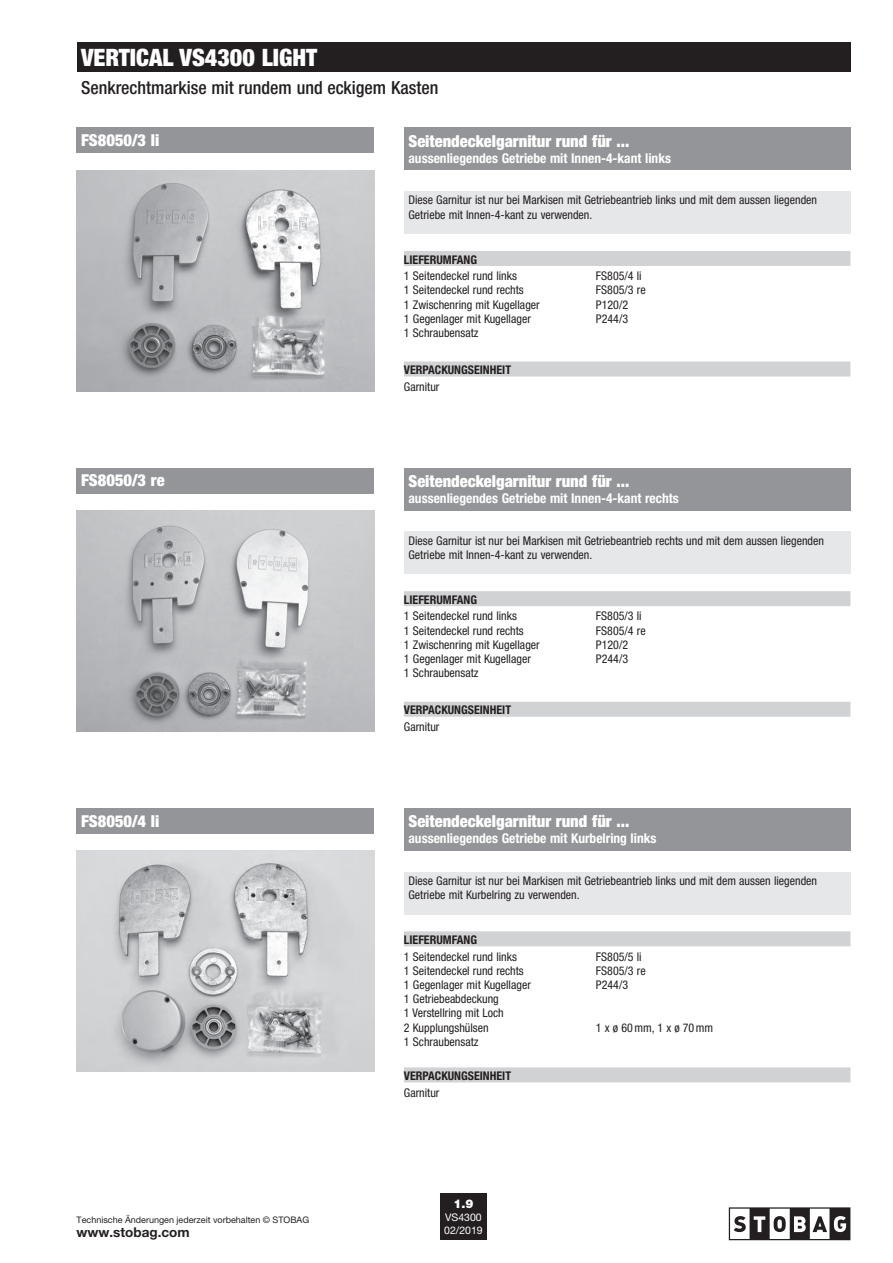
<style>
.page{position:relative;width:893px;height:1263px;background:#fff}
.page>*{position:absolute;margin:0;border:0;box-sizing:border-box;transform-origin:0 0}
.t1{font:900 condensed 24px "Helvetica Neue LT Pro";color:#fff}
.t2{font:500 condensed 18px "Helvetica Neue LT Pro";color:#231f20}
.t3{font:900 condensed 16.5px "Helvetica Neue LT Pro";color:#fff}
.t4{font:700 condensed 13.5px "Helvetica Neue LT Pro";color:#fff}
.t5{font:700 13.5px "Helvetica Neue LT Pro";color:#231f20}
.t6{font:condensed 12px/14.2px "Helvetica Neue LT Pro";color:#231f20}
.t7{font:700 condensed 12px "Helvetica Neue LT Pro";color:#231f20}
.t8{font:900 12px "Helvetica Neue LT Pro";color:#fff}
.t9{font:10.5px "Helvetica Neue LT Pro";color:#fff}
.t10{font:9px "Helvetica Neue LT Pro";color:#231f20}
</style>
<div class="page">
<div style="left:77px;top:43px;width:773px;height:29px;background:#231f20"></div>
<img style="left:77px;top:170px;width:297px;height:221px">
<img style="left:77px;top:510px;width:297px;height:221px">
<img style="left:77px;top:850px;width:297px;height:221px">
<div style="left:404px;top:128px;width:446px;height:42px;background:#939598"></div>
<div style="left:404px;top:468px;width:446px;height:42px;background:#939598"></div>
<div style="left:404px;top:808px;width:446px;height:42px;background:#939598"></div>
<div style="left:404px;top:191px;width:446px;height:43px;background:#e6e7e9"></div>
<div style="left:404px;top:531px;width:446px;height:43px;background:#e6e7e9"></div>
<div style="left:404px;top:872px;width:446px;height:42px;background:#e6e7e9"></div>
<div style="left:404px;top:361px;width:446px;height:15px;background:#d1d2d4"></div>
<div style="left:404px;top:702px;width:446px;height:15px;background:#d1d2d4"></div>
<div style="left:404px;top:1067px;width:446px;height:15px;background:#d1d2d4"></div>
<div style="left:404px;top:251px;width:446px;height:15px;background:#d1d2d4"></div>
<div style="left:404px;top:591px;width:446px;height:15px;background:#d1d2d4"></div>
<div style="left:404px;top:931px;width:446px;height:15px;background:#d1d2d4"></div>
<div style="left:440px;top:1193px;width:47px;height:47px;background:#231f20"></div>
<svg style="left:729px;top:1207px;width:121px;height:33px"></svg>
<div style="left:77px;top:128px;width:297px;height:25px;background:#939598"></div>
<div style="left:77px;top:468px;width:297px;height:25px;background:#939598"></div>
<div style="left:77px;top:808px;width:297px;height:25px;background:#939598"></div>
<h1 class="t1" style="left:81px;top:43px;width:238px">VERTICAL VS4300 LIGHT</h1>
<h2 class="t2" style="left:81px;top:76px;width:359px">Senkrechtmarkise mit rundem und eckigem Kasten</h2>
<h3 class="t3" style="left:408px;top:131px;width:222px">Seitendeckelgarnitur rund für ...</h3>
<p class="t4" style="left:408px;top:150px;width:264px">aussenliegendes Getriebe mit Innen-4-kant links</p>
<h3 class="t3" style="left:81px;top:130px;width:80px">FS8050/3 li</h3>
<p class="t6" style="left:408px;top:193px;width:410px">Diese Garnitur ist nur bei Markisen mit Getriebeantrieb links und mit dem aussen liegenden<br>Getriebe mit Innen-4-kant zu verwenden.</p>
<p class="t7" style="left:404px;top:252px;width:75px">LIEFERUMFANG</p>
<p class="t6" style="left:404px;top:269px;width:115px">1 Seitendeckel rund links</p>
<p class="t6" style="left:596px;top:269px;width:47px">FS805/4 li</p>
<p class="t6" style="left:404px;top:283px;width:121px">1 Seitendeckel rund rechts</p>
<p class="t6" style="left:596px;top:283px;width:51px">FS805/3 re</p>
<p class="t6" style="left:404px;top:297px;width:137px">1 Zwischenring mit Kugellager</p>
<p class="t6" style="left:596px;top:297px;width:34px">P120/2</p>
<p class="t6" style="left:404px;top:311px;width:129px">1 Gegenlager mit Kugellager</p>
<p class="t6" style="left:596px;top:311px;width:34px">P244/3</p>
<p class="t6" style="left:404px;top:326px;width:76px">1 Schraubensatz</p>
<h3 class="t3" style="left:81px;top:470px;width:85px">FS8050/3 re</h3>
<h3 class="t3" style="left:81px;top:810px;width:80px">FS8050/4 li</h3>
<p class="t7" style="left:404px;top:363px;width:109px">VERPACKUNGSEINHEIT</p>
<p class="t6" style="left:404px;top:379px;width:37px">Garnitur</p>
<h3 class="t3" style="left:408px;top:471px;width:222px">Seitendeckelgarnitur rund für ...</h3>
<p class="t4" style="left:408px;top:490px;width:272px">aussenliegendes Getriebe mit Innen-4-kant rechts</p>
<p class="t6" style="left:408px;top:533px;width:417px">Diese Garnitur ist nur bei Markisen mit Getriebeantrieb rechts und mit dem aussen liegenden<br>Getriebe mit Innen-4-kant zu verwenden.</p>
<p class="t7" style="left:404px;top:592px;width:75px">LIEFERUMFANG</p>
<p class="t6" style="left:404px;top:609px;width:115px">1 Seitendeckel rund links</p>
<p class="t6" style="left:596px;top:609px;width:47px">FS805/3 li</p>
<p class="t6" style="left:404px;top:623px;width:121px">1 Seitendeckel rund rechts</p>
<p class="t6" style="left:596px;top:623px;width:51px">FS805/4 re</p>
<p class="t6" style="left:404px;top:637px;width:137px">1 Zwischenring mit Kugellager</p>
<p class="t6" style="left:596px;top:637px;width:34px">P120/2</p>
<p class="t6" style="left:404px;top:652px;width:129px">1 Gegenlager mit Kugellager</p>
<p class="t6" style="left:596px;top:652px;width:34px">P244/3</p>
<p class="t6" style="left:404px;top:666px;width:76px">1 Schraubensatz</p>
<p class="t7" style="left:404px;top:703px;width:109px">VERPACKUNGSEINHEIT</p>
<p class="t6" style="left:404px;top:719px;width:37px">Garnitur</p>
<h3 class="t3" style="left:408px;top:811px;width:222px">Seitendeckelgarnitur rund für ...</h3>
<p class="t4" style="left:408px;top:830px;width:250px">aussenliegendes Getriebe mit Kurbelring links</p>
<p class="t6" style="left:408px;top:873px;width:410px">Diese Garnitur ist nur bei Markisen mit Getriebeantrieb links und mit dem aussen liegenden<br>Getriebe mit Kurbelring zu verwenden.</p>
<p class="t7" style="left:404px;top:932px;width:75px">LIEFERUMFANG</p>
<p class="t6" style="left:404px;top:949px;width:115px">1 Seitendeckel rund links</p>
<p class="t6" style="left:596px;top:949px;width:47px">FS805/5 li</p>
<p class="t6" style="left:404px;top:963px;width:121px">1 Seitendeckel rund rechts</p>
<p class="t6" style="left:596px;top:963px;width:51px">FS805/3 re</p>
<p class="t6" style="left:404px;top:977px;width:129px">1 Gegenlager mit Kugellager</p>
<p class="t6" style="left:596px;top:977px;width:34px">P244/3</p>
<p class="t6" style="left:404px;top:992px;width:101px">1 Getriebeabdeckung<br>1 Verstellring mit Loch<br>2 Kupplungshülsen</p>
<p class="t6" style="left:596px;top:1020px;width:119px">1 x ø 60mm, 1 x ø 70mm</p>
<p class="t6" style="left:404px;top:1034px;width:76px">1 Schraubensatz</p>
<p class="t7" style="left:404px;top:1069px;width:109px">VERPACKUNGSEINHEIT</p>
<p class="t6" style="left:404px;top:1085px;width:37px">Garnitur</p>
<p class="t8" style="left:453px;top:1197px;width:22px">1.9</p>
<p class="t9" style="left:445px;top:1211px;width:38px">VS4300</p>
<p class="t10" style="left:77px;top:1214px;width:234px">Technische Änderungen jederzeit vorbehalten © STOBAG</p>
<p class="t5" style="left:77px;top:1224px;width:115px">www.stobag.com</p>
<p class="t9" style="left:444px;top:1223px;width:40px">02/2019</p>
</div>
